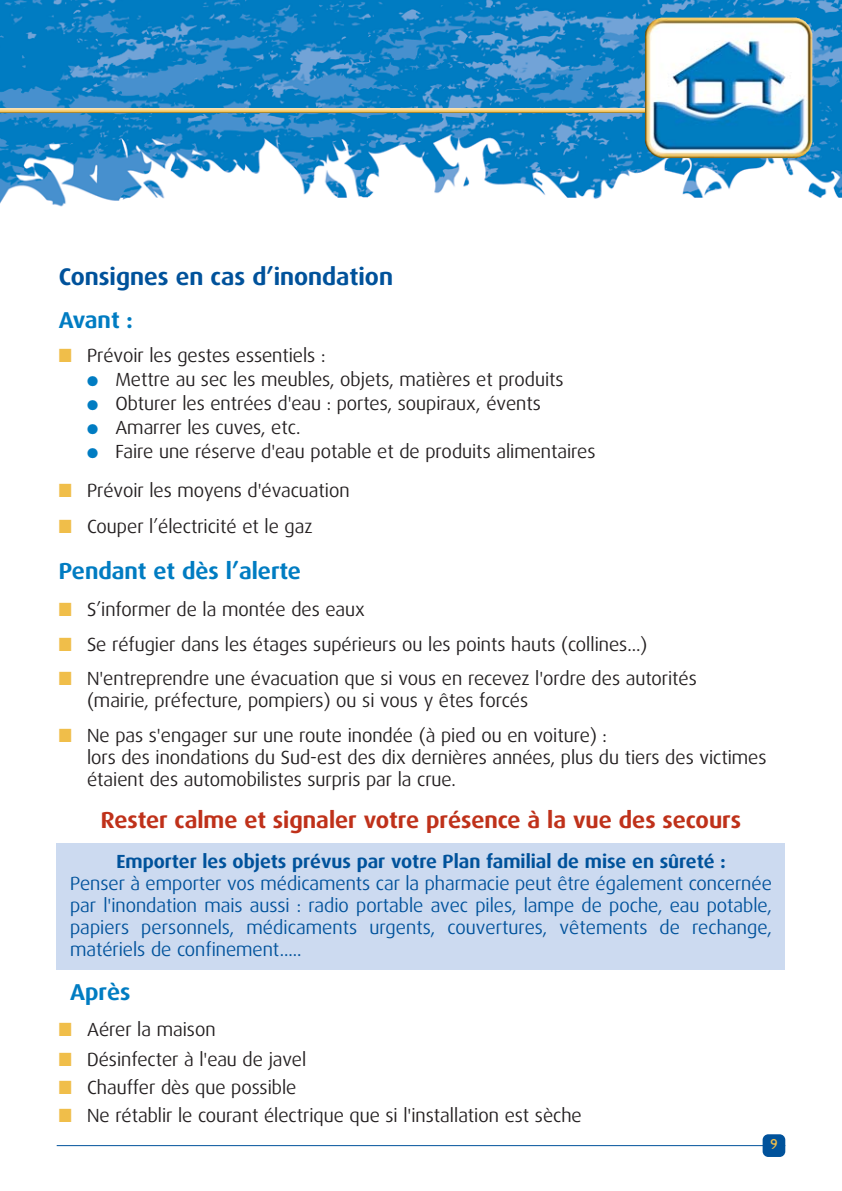
<style>
.page{position:relative;width:842px;height:1191px;background:#fff}
.page>*{position:absolute;margin:0;border:0;box-sizing:border-box;transform-origin:0 0}
.t1{font:700 24px "Dax Wide";color:#00529b;scale:.9 1}
.t2{font:700 23px "Dax Wide";color:#bf311a;scale:.9 1}
.t3{font:700 23px "Dax Wide";color:#007cc2;scale:.9 1}
.t4{font:19px/22px "Dax Wide";color:#231f20;scale:.9 1}
.t5{font:19px/22px "Dax Wide";color:#00529b;text-align:justify;scale:.9 1}
.t6{font:700 19px "Dax Wide";color:#00529b;scale:.9 1}
.t7{font:16px "Vision";color:#f0be4a}
.s1{color:#f0be4a}
.s2{color:#007cc2}
</style>
<div class="page">
<div style="left:57px;top:843px;width:728px;height:126px;background:#ccdaf0"></div>
<img style="left:0;top:0;width:842px;height:207px">
<img style="left:0;top:108px;width:645px;height:4px">
<hr style="left:57px;top:1145px;width:728px;height:1px;background:#00529b">
<div style="left:763px;top:1134px;width:22px;height:23px;background:#00529b;border-radius:6px"></div>
<img style="left:645px;top:18px;width:167px;height:140px">
<p class="t1" style="left:59px;top:266px;width:373px">Consignes en cas d’inondation</p>
<p class="t3" style="left:59px;top:309px;width:84px">Avant :</p>
<p class="t4" style="left:59px;top:346px;width:298px"><span class="s1">■</span> Prévoir les gestes essentiels :</p>
<p class="t4" style="left:87px;top:370px;width:531px"><span class="s2">●</span> Mettre au sec les meubles, objets, matières et produits</p>
<p class="t4" style="left:87px;top:394px;width:506px"><span class="s2">●</span> Obturer les entrées d'eau : portes, soupiraux, évents</p>
<p class="t4" style="left:87px;top:418px;width:239px"><span class="s2">●</span> Amarrer les cuves, etc.</p>
<p class="t4" style="left:87px;top:442px;width:566px"><span class="s2">●</span> Faire une réserve d'eau potable et de produits alimentaires</p>
<p class="t4" style="left:59px;top:480px;width:325px"><span class="s1">■</span> Prévoir les moyens d'évacuation</p>
<p class="t4" style="left:59px;top:517px;width:284px"><span class="s1">■</span> Couper l’électricité et le gaz</p>
<p class="t3" style="left:59px;top:561px;width:271px">Pendant et dès l’alerte</p>
<p class="t4" style="left:59px;top:599px;width:342px"><span class="s1">■</span> S’informer de la montée des eaux</p>
<p class="t4" style="left:59px;top:634px;width:655px"><span class="s1">■</span> Se réfugier dans les étages supérieurs ou les points hauts (collines…)</p>
<p class="t4" style="left:87px;top:669px;width:679px;text-indent:-28px"><span class="s1">■</span> N'entreprendre une évacuation que si vous en recevez l'ordre des autorités (mairie, préfecture, pompiers) ou si vous y êtes forcés</p>
<p class="t4" style="left:87px;top:725px;width:756px;text-indent:-28px"><span class="s1">■</span> Ne pas s'engager sur une route inondée (à pied ou en voiture) :<br>lors des inondations du Sud-est des dix dernières années, plus du tiers des victimes étaient des automobilistes surpris par la crue.</p>
<p class="t2" style="left:101px;top:810px;width:713px">Rester calme et signaler votre présence à la vue des secours</p>
<p class="t6" style="left:116px;top:853px;width:678px">Emporter les objets prévus par votre Plan familial de mise en sûreté :</p>
<p class="t5" style="left:70px;top:873px;width:781px">Penser à emporter vos médicaments car la pharmacie peut être également concernée par l'inondation mais aussi : radio portable avec piles, lampe de poche, eau potable, papiers personnels, médicaments urgents, couvertures, vêtements de rechange, matériels de confinement.....</p>
<p class="t3" style="left:70px;top:982px;width:69px">Après</p>
<p class="t4" style="left:59px;top:1020px;width:176px"><span class="s1">■</span> Aérer la maison</p>
<p class="t4" style="left:59px;top:1050px;width:277px"><span class="s1">■</span> Désinfecter à l'eau de javel</p>
<p class="t4" style="left:59px;top:1078px;width:266px"><span class="s1">■</span> Chauffer dès que possible</p>
<p class="t4" style="left:59px;top:1106px;width:583px"><span class="s1">■</span> Ne rétablir le courant électrique que si l'installation est sèche</p>
<p class="t7" style="left:770px;top:1138px;width:9px">9</p>
</div>
